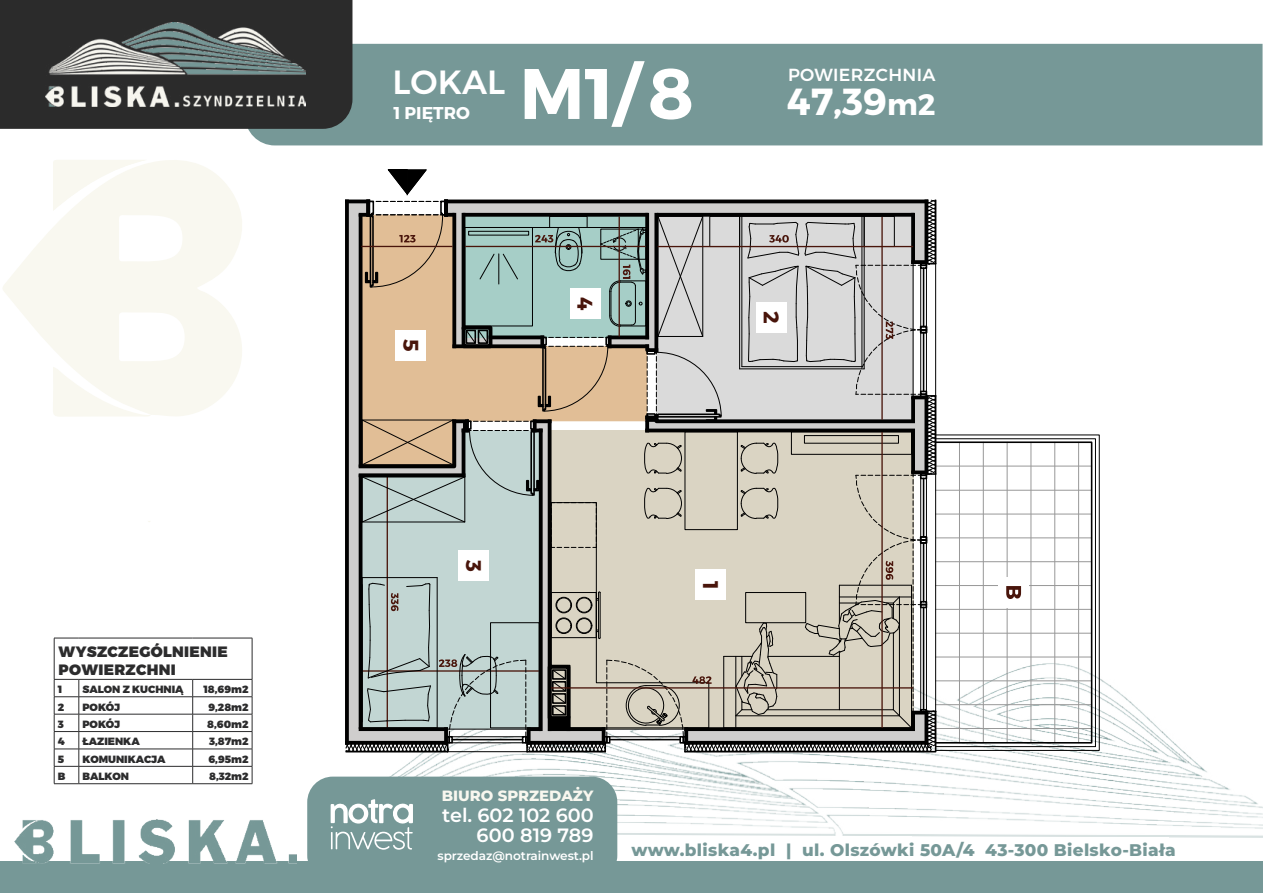
<style>
.page{position:relative;width:1263px;height:893px;background:#fff}
.page>*{position:absolute;margin:0;border:0;box-sizing:border-box;transform-origin:0 0}
.t1{font:700 71.25px "Montserrat";color:#fff}
.t2{font:700 37.65px "Montserrat";color:#fff}
.t3{font:500 33.6px "Montserrat";color:#fff}
.t4{font:700 21.15px "Montserrat";color:#49150b}
.t5{font:600 19.2px/19.8px "Montserrat";color:#fff;text-align:right}
.t6{font:500 17.55px "Montserrat";letter-spacing:.02em;color:#fff}
.t7{font:700 17.1px "Montserrat";color:#fff}
.t8{font:800 16.8px "Montserrat";letter-spacing:.02em;color:#769897}
.t9{font:900 15px/18px "Montserrat";letter-spacing:.02em;color:#2c2c2d}
.t10{font:800 14.85px "Montserrat";color:#f8f7ef}
.t11{font:600 12.15px "Montserrat";letter-spacing:-.005em;color:#fff}
.t12{font:900 10.5px "Montserrat";color:#2c2c2d}
.s1{font-size:29.55px}
</style>
<div class="page">
<img style="left:329px;top:641px;width:934px;height:197px">
<div style="left:307px;top:777px;width:310px;height:104px;background:#769897;border-radius:26px"></div>
<div style="left:0;top:862px;width:1263px;height:31px;background:#769897"></div>
<svg style="left:331px;top:799px;width:82px;height:51px"></svg>
<div style="left:248px;top:44px;width:1014px;height:101px;background:#769897"></div>
<div style="left:0;top:0;width:352px;height:129px;background:#2b2b2b"></div>
<img style="left:15px;top:819px;width:281px;height:45px">
<img style="left:46px;top:23px;width:259px;height:83px">
<svg style="left:3px;top:160px;width:239px;height:256px;fill:#f9f8f0"></svg>
<svg style="left:53px;top:160px;width:93px;height:51px"></svg>
<svg style="left:53px;top:367px;width:98px;height:50px"></svg>
<hr style="left:959px;top:442px;width:1px;height:301px;background:#989898">
<hr style="left:983px;top:442px;width:1px;height:301px;background:#989898">
<hr style="left:1007px;top:442px;width:1px;height:301px;background:#989898">
<hr style="left:1031px;top:442px;width:1px;height:301px;background:#989898">
<hr style="left:1054px;top:442px;width:1px;height:301px;background:#989898">
<hr style="left:1078px;top:442px;width:1px;height:301px;background:#989898">
<hr style="left:936px;top:728px;width:156px;height:1px;background:#989898">
<hr style="left:936px;top:704px;width:156px;height:1px;background:#989898">
<hr style="left:936px;top:680px;width:156px;height:1px;background:#989898">
<hr style="left:936px;top:657px;width:156px;height:1px;background:#989898">
<hr style="left:936px;top:633px;width:156px;height:1px;background:#989898">
<hr style="left:936px;top:609px;width:156px;height:1px;background:#989898">
<hr style="left:936px;top:585px;width:156px;height:1px;background:#989898">
<hr style="left:936px;top:561px;width:156px;height:1px;background:#989898">
<hr style="left:936px;top:538px;width:156px;height:1px;background:#989898">
<hr style="left:936px;top:514px;width:156px;height:1px;background:#989898">
<hr style="left:936px;top:490px;width:156px;height:1px;background:#989898">
<hr style="left:936px;top:466px;width:156px;height:1px;background:#989898">
<hr style="left:345px;top:201px;width:4px;height:542px;background:#070707">
<div style="left:935px;top:441px;width:157px;height:303px;border:2px solid #000"></div>
<svg style="left:346px;top:170px;width:591px;height:583px;background:#bbbab1"></svg>
<div style="left:998px;top:577px;width:31px;height:31px;background:#fff"></div>
<svg style="left:1006px;top:586px;width:15px;height:13px"></svg>
<svg style="left:55px;top:638px;width:24px;height:1px"></svg>
<hr style="left:54px;top:638px;width:1px;height:41px;background:#2c2c2d">
<hr style="left:79px;top:638px;width:114px;height:1px;background:#2c2c2d">
<hr style="left:193px;top:638px;width:59px;height:1px;background:#2c2c2d">
<hr style="left:252px;top:638px;width:1px;height:41px;background:#2c2c2d">
<hr style="left:79px;top:679px;width:114px;height:1px;background:#2c2c2d">
<hr style="left:193px;top:679px;width:59px;height:1px;background:#2c2c2d">
<hr style="left:79px;top:696px;width:114px;height:1px;background:#2c2c2d">
<hr style="left:193px;top:696px;width:59px;height:1px;background:#2c2c2d">
<hr style="left:79px;top:714px;width:114px;height:1px;background:#2c2c2d">
<hr style="left:193px;top:714px;width:59px;height:1px;background:#2c2c2d">
<hr style="left:79px;top:731px;width:114px;height:1px;background:#2c2c2d">
<hr style="left:193px;top:731px;width:59px;height:1px;background:#2c2c2d">
<hr style="left:79px;top:749px;width:114px;height:1px;background:#2c2c2d">
<hr style="left:193px;top:749px;width:59px;height:1px;background:#2c2c2d">
<hr style="left:79px;top:766px;width:114px;height:1px;background:#2c2c2d">
<hr style="left:193px;top:766px;width:59px;height:1px;background:#2c2c2d">
<svg style="left:192px;top:679px;width:1px;height:104px"></svg>
<svg style="left:252px;top:679px;width:1px;height:104px"></svg>
<svg style="left:54px;top:679px;width:26px;height:105px"></svg>
<hr style="left:79px;top:783px;width:114px;height:1px;background:#2c2c2d">
<hr style="left:193px;top:783px;width:59px;height:1px;background:#2c2c2d">
<h3 class="t9" style="left:59px;top:643px;width:171px">WYSZCZEGÓLNIENIE<br>POWIERZCHNI</h3>
<p class="t12" style="left:58px;top:683px;width:6px">1</p>
<p class="t12" style="left:82px;top:683px;width:103px">SALON Z KUCHNIĄ</p>
<p class="t12" style="left:203px;top:683px;width:47px">18,69m2</p>
<p class="t12" style="left:58px;top:700px;width:8px">2</p>
<p class="t12" style="left:82px;top:700px;width:39px">POKÓJ</p>
<p class="t12" style="left:208px;top:700px;width:42px">9,28m2</p>
<p class="t12" style="left:58px;top:718px;width:8px">3</p>
<p class="t12" style="left:82px;top:718px;width:39px">POKÓJ</p>
<p class="t12" style="left:207px;top:718px;width:43px">8,60m2</p>
<p class="t12" style="left:58px;top:735px;width:8px">4</p>
<p class="t12" style="left:82px;top:735px;width:59px">ŁAZIENKA</p>
<p class="t12" style="left:209px;top:735px;width:41px">3,87m2</p>
<p class="t12" style="left:58px;top:752px;width:8px">5</p>
<p class="t12" style="left:82px;top:752px;width:85px">KOMUNIKACJA</p>
<p class="t12" style="left:208px;top:752px;width:42px">6,95m2</p>
<p class="t12" style="left:58px;top:770px;width:9px">B</p>
<p class="t12" style="left:82px;top:770px;width:48px">BALKON</p>
<p class="t12" style="left:209px;top:770px;width:41px">8,32m2</p>
<h1 class="t1" style="left:520px;top:49px;width:176px">M1/ 8</h1>
<h3 class="t3" style="left:392px;top:55px;width:114px">LOKAL</h3>
<h3 class="t6" style="left:788px;top:60px;width:149px">POWIERZCHNIA</h3>
<h3 class="t7" style="left:393px;top:102px;width:78px">1 PIĘTRO</h3>
<h2 class="t2" style="left:787px;top:79px;width:150px">47,39<span class="s1">m2</span></h2>
<h3 class="t4" style="left:424px;top:339px;width:14px;rotate:90deg">5</h3>
<h3 class="t4" style="left:598px;top:297px;width:15px;rotate:90deg">4</h3>
<h3 class="t4" style="left:784px;top:311px;width:14px;rotate:90deg">2</h3>
<h3 class="t4" style="left:487px;top:560px;width:13px;rotate:90deg">3</h3>
<h3 class="t4" style="left:724px;top:581px;width:10px;rotate:90deg">1</h3>
<h3 class="t10" style="left:442px;top:785px;width:153px">BIURO SPRZEDAŻY</h3>
<h3 class="t5" style="left:442px;top:805px;width:153px">tel. 602 102 600<br>600 819 789</h3>
<p class="t11" style="left:437px;top:847px;width:158px">sprzedaz@notrainwest.pl</p>
<h3 class="t8" style="left:631px;top:839px;width:546px">www.bliska4.pl | ul. Olszówki 50A/4 43-300 Bielsko-Biała</h3>
</div>
